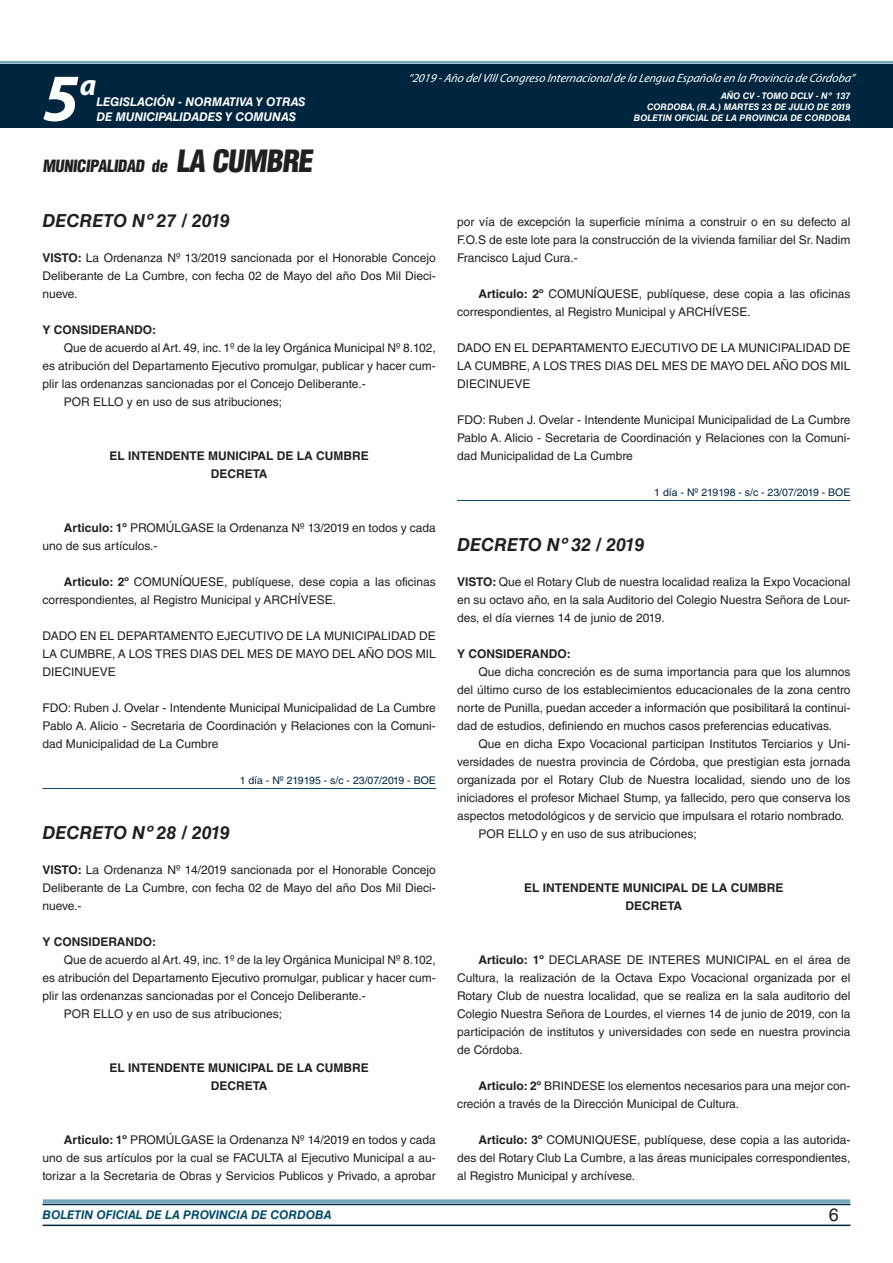
<style>
.page{position:relative;width:893px;height:1263px;background:#fff}
.page>*{position:absolute;margin:0;border:0;box-sizing:border-box;transform-origin:0 0}
.t1{font:italic 700 67.5px "Myriad Pro";color:#fff}
.t2{font:900 condensed 30px "Helvetica LT Std";color:#231f20}
.t3{font:italic 700 30px "Myriad Pro";color:#fff}
.t4{font:italic 700 18px "Helvetica LT Std";color:#231f20}
.t5{font:18px "Helvetica LT Std";color:#231f20}
.t6{font:900 condensed 16.5px "Helvetica LT Std";color:#231f20}
.t7{font:12px/18px "Helvetica LT Std";color:#231f20;text-align:justify}
.t8{font:700 12px/18px "Helvetica LT Std";color:#231f20;text-align:center}
.t9{font:italic 12px "Myriad Pro";color:#fff}
.t10{font:italic 700 12px "Helvetica LT Std";color:#fff}
.t11{font:italic 700 12px "Helvetica LT Std";color:#004b6c}
.t12{font:10.5px "Helvetica LT Std";color:#00263f}
.t13{font:italic 700 9px/10.8px "Helvetica LT Std";color:#fff;text-align:right}
.s1{font-weight:700}
</style>
<div class="page">
<div style="left:0;top:61px;width:893px;height:6px;background:#fff;opacity:.75"></div>
<div style="left:0;top:64px;width:893px;height:64px;background:#00263f"></div>
<hr style="left:43px;top:1224px;width:807px;height:2px;background:#00263f">
<div style="left:42px;top:1198px;width:809px;height:8px;background:#fff;opacity:.75"></div>
<hr style="left:43px;top:788px;width:393px;height:1px;background:#004b6c">
<hr style="left:457px;top:500px;width:393px;height:1px;background:#004b6c">
<h1 class="t1" style="left:43px;top:54px;width:38px">5</h1>
<h2 class="t3" style="left:80px;top:66px;width:18px">a</h2>
<p class="t10" style="left:96px;top:95px;width:211px">LEGISLACIÓN - NORMATIVA Y OTRAS</p>
<p class="t10" style="left:96px;top:109px;width:201px">DE MUNICIPALIDADES Y COMUNAS</p>
<h3 class="t6" style="left:43px;top:155px;width:129px">MUNICIPALIDAD DE</h3>
<h2 class="t2" style="left:176px;top:142px;width:143px">LA CUMBRE</h2>
<p class="t9" style="left:408px;top:71px;width:448px">“2019 -Año delVIIICongreso Internacionalde la Lengua Esp añola en la Provincia de Córdoba”</p>
<p class="t13" style="left:634px;top:91px;width:218px">AÑO CV - TOMO DCLV - Nº 137<br>CORDOBA, (R.A.) MARTES 23 DE JULIO DE 2019<br>BOLETIN OFICIAL DE LA PROVINCIA DE CORDOBA</p>
<h3 class="t4" style="left:43px;top:210px;width:189px">DECRETO Nº 27 / 2019</h3>
<p class="t7" style="left:43px;top:249px;width:395px"><span class="s1">VISTO:</span> La Ordenanza Nº 13/2019 sancionada por el Honorable Concejo Deliberante de La Cumbre, con fecha 02 de Mayo del año Dos Mil Dieci&shy;nueve.</p>
<p class="t8" style="left:43px;top:320px;width:115px">Y CONSIDERANDO:</p>
<p class="t7" style="left:64px;top:339px;width:374px">Que de acuerdo al Art. 49, inc. 1º de la ley Orgánica Municipal Nº 8.102,</p>
<p class="t7" style="left:43px;top:357px;width:395px">es atribución del Departamento Ejecutivo promulgar, publicar y hacer cum-</p>
<p class="t7" style="left:43px;top:375px;width:325px">plir las ordenanzas sancionadas por el Concejo Deliberante.-</p>
<p class="t7" style="left:64px;top:393px;width:220px">POR ELLO y en uso de sus atribuciones;</p>
<p class="t8" style="left:109px;top:446px;width:261px">EL INTENDENTE MUNICIPAL DE LA CUMBRE<br>DECRETA</p>
<p class="t7" style="left:43px;top:519px;width:395px;text-indent:21px"><span class="s1">Articulo: 1º</span> PROMÚLGASE la Ordenanza Nº 13/2019 en todos y cada uno de sus artículos.-</p>
<p class="t7" style="left:43px;top:573px;width:395px;text-indent:21px"><span class="s1">Articulo: 2º</span> COMUNÍQUESE, publíquese, dese copia a las oficinas correspondientes, al Registro Municipal y ARCHÍVESE.</p>
<p class="t7" style="left:43px;top:627px;width:395px">DADO EN EL DEPARTAMENTO EJECUTIVO DE LA MUNICIPALIDAD DE LA CUMBRE, A LOS TRES DIAS DEL MES DE MAYO DEL AÑO DOS MIL DIECINUEVE</p>
<p class="t7" style="left:43px;top:699px;width:395px">FDO: Ruben J. Ovelar - Intendente Municipal Municipalidad de La Cumbre Pablo A. Alicio - Secretaria de Coordinación y Relaciones con la Comuni&shy;dad Municipalidad de La Cumbre</p>
<p class="t12" style="left:240px;top:774px;width:198px">1 día - Nº 219195 - s/c - 23/07/2019 - BOE</p>
<h3 class="t4" style="left:43px;top:822px;width:189px">DECRETO Nº 28 / 2019</h3>
<p class="t7" style="left:43px;top:861px;width:395px"><span class="s1">VISTO:</span> La Ordenanza Nº 14/2019 sancionada por el Honorable Concejo Deliberante de La Cumbre, con fecha 02 de Mayo del año Dos Mil Dieci&shy;nueve.-</p>
<p class="t8" style="left:43px;top:932px;width:115px">Y CONSIDERANDO:</p>
<p class="t7" style="left:64px;top:951px;width:374px">Que de acuerdo al Art. 49, inc. 1º de la ley Orgánica Municipal Nº 8.102,</p>
<p class="t7" style="left:43px;top:969px;width:395px">es atribución del Departamento Ejecutivo promulgar, publicar y hacer cum-</p>
<p class="t7" style="left:43px;top:987px;width:325px">plir las ordenanzas sancionadas por el Concejo Deliberante.-</p>
<p class="t7" style="left:64px;top:1005px;width:220px">POR ELLO y en uso de sus atribuciones;</p>
<p class="t8" style="left:109px;top:1058px;width:261px">EL INTENDENTE MUNICIPAL DE LA CUMBRE<br>DECRETA</p>
<p class="t7" style="left:43px;top:1131px;width:395px;text-indent:21px"><span class="s1">Articulo: 1º</span> PROMÚLGASE la Ordenanza Nº 14/2019 en todos y cada uno de sus artículos por la cual se FACULTA al Ejecutivo Municipal a au&shy;torizar a la Secretaria de Obras y Servicios Publicos y Privado, a aprobar</p>
<p class="t7" style="left:457px;top:213px;width:395px">por vía de excepción la superficie mínima a construir o en su defecto al F.O.S de este lote para la construcción de la vivienda familiar del Sr. Nadim Francisco Lajud Cura.-</p>
<p class="t7" style="left:457px;top:285px;width:395px;text-indent:21px"><span class="s1">Articulo: 2º</span> COMUNÍQUESE, publíquese, dese copia a las oficinas correspondientes, al Registro Municipal y ARCHÍVESE.</p>
<p class="t7" style="left:457px;top:339px;width:395px">DADO EN EL DEPARTAMENTO EJECUTIVO DE LA MUNICIPALIDAD DE LA CUMBRE, A LOS TRES DIAS DEL MES DE MAYO DEL AÑO DOS MIL DIECINUEVE</p>
<p class="t7" style="left:457px;top:411px;width:395px">FDO: Ruben J. Ovelar - Intendente Municipal Municipalidad de La Cumbre Pablo A. Alicio - Secretaria de Coordinación y Relaciones con la Comuni&shy;dad Municipalidad de La Cumbre</p>
<p class="t12" style="left:654px;top:486px;width:198px">1 día - Nº 219198 - s/c - 23/07/2019 - BOE</p>
<h3 class="t4" style="left:457px;top:534px;width:189px">DECRETO Nº 32 / 2019</h3>
<p class="t7" style="left:457px;top:573px;width:395px"><span class="s1">VISTO:</span> Que el Rotary Club de nuestra localidad realiza la Expo Vocacional en su octavo año, en la sala Auditorio del Colegio Nuestra Señora de Lour&shy;des, el día viernes 14 de junio de 2019.</p>
<p class="t8" style="left:457px;top:644px;width:115px">Y CONSIDERANDO:</p>
<p class="t7" style="left:457px;top:663px;width:395px;text-indent:21px">Que dicha concreción es de suma importancia para que los alumnos del último curso de los establecimientos educacionales de la zona centro norte de Punilla, puedan acceder a información que posibilitará la continui&shy;dad de estudios, definiendo en muchos casos preferencias educativas.</p>
<p class="t7" style="left:478px;top:735px;width:374px">Que en dicha Expo Vocacional participan Institutos Terciarios y Uni-</p>
<p class="t7" style="left:457px;top:753px;width:395px">versidades de nuestra provincia de Córdoba, que prestigian esta jornada</p>
<p class="t7" style="left:457px;top:771px;width:395px">organizada por el Rotary Club de Nuestra localidad, siendo uno de los</p>
<p class="t7" style="left:457px;top:789px;width:395px">iniciadores el profesor Michael Stump, ya fallecido, pero que conserva los</p>
<p class="t7" style="left:457px;top:807px;width:389px">aspectos metodológicos y de servicio que impulsara el rotario nombrado.</p>
<p class="t7" style="left:478px;top:825px;width:220px">POR ELLO y en uso de sus atribuciones;</p>
<p class="t8" style="left:524px;top:878px;width:261px">EL INTENDENTE MUNICIPAL DE LA CUMBRE<br>DECRETA</p>
<p class="t7" style="left:457px;top:951px;width:395px;text-indent:21px"><span class="s1">Articulo: 1º</span> DECLARASE DE INTERES MUNICIPAL en el área de Cultura, la realización de la Octava Expo Vocacional organizada por el Rotary Club de nuestra localidad, que se realiza en la sala auditorio del Colegio Nuestra Señora de Lourdes, el viernes 14 de junio de 2019, con la participación de institutos y universidades con sede en nuestra provincia de Córdoba.</p>
<p class="t7" style="left:457px;top:1077px;width:395px;text-indent:21px"><span class="s1">Articulo: 2º</span> BRINDESE los elementos necesarios para una mejor con&shy;creción a través de la Dirección Municipal de Cultura.</p>
<p class="t7" style="left:457px;top:1131px;width:395px;text-indent:21px"><span class="s1">Articulo: 3º</span> COMUNIQUESE, publíquese, dese copia a las autorida&shy;des del Rotary Club La Cumbre, a las áreas municipales correspondientes, al Registro Municipal y archívese.</p>
<p class="t11" style="left:43px;top:1208px;width:290px">BOLETIN OFICIAL DE LA PROVINCIA DE CORDOBA</p>
<h3 class="t5" style="left:829px;top:1204px;width:12px">6</h3>
</div>
